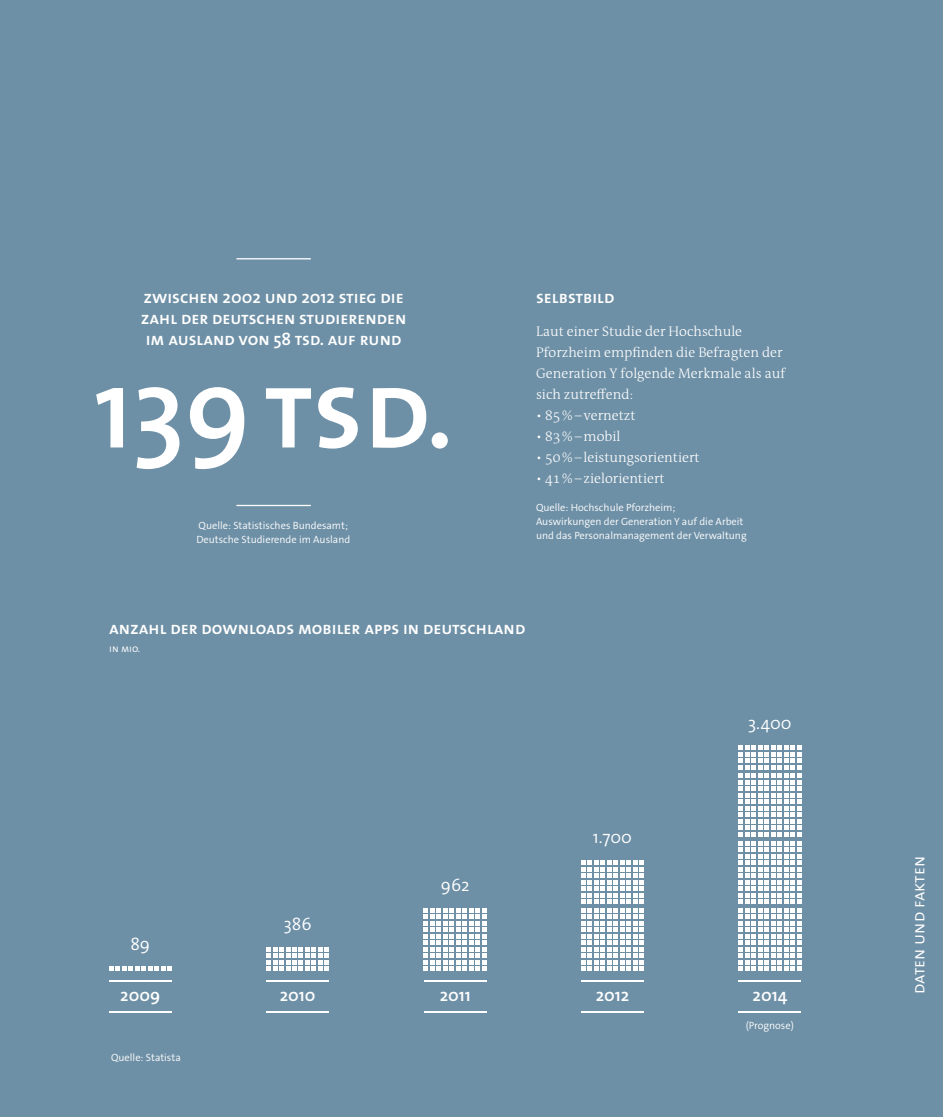
<style>
.page{position:relative;width:943px;height:1117px;background:#fff}
.page>*{position:absolute;margin:0;border:0;box-sizing:border-box;transform-origin:0 0}
.t1{font:600 113.75px "The Sans Os F";color:#fff}
.t2{font:600 17.5px/21px "The Sans Os F";color:#fff}
.t3{font:300 17.5px "The Sans Os F";color:#fff}
.t4{font:14px/21px "The Antiqua B W3 Lig";color:#fff}
.t5{font:300 10.5px/14px "The Sans Os F";color:#fff}
</style>
<div class="page">
<div style="left:0;top:0;width:943px;height:1116px;background:#6e90a6"></div>
<hr style="left:236px;top:504px;width:75px;height:2px;background:#fff">
<hr style="left:236px;top:258px;width:75px;height:1px;background:#fff">
<hr style="left:266px;top:979px;width:63px;height:2px;background:#fff">
<hr style="left:109px;top:979px;width:63px;height:2px;background:#fff">
<hr style="left:423px;top:979px;width:63px;height:2px;background:#fff">
<hr style="left:581px;top:979px;width:63px;height:2px;background:#fff">
<hr style="left:738px;top:979px;width:63px;height:2px;background:#fff">
<hr style="left:266px;top:1010px;width:63px;height:2px;background:#fff">
<hr style="left:109px;top:1010px;width:63px;height:2px;background:#fff">
<hr style="left:423px;top:1010px;width:63px;height:2px;background:#fff">
<hr style="left:581px;top:1010px;width:63px;height:2px;background:#fff">
<hr style="left:738px;top:1010px;width:63px;height:2px;background:#fff">
<svg style="left:109px;top:966px;width:63px;height:4px"></svg>
<svg style="left:266px;top:947px;width:63px;height:23px"></svg>
<svg style="left:423px;top:908px;width:63px;height:62px"></svg>
<svg style="left:581px;top:860px;width:63px;height:110px"></svg>
<svg style="left:738px;top:745px;width:63px;height:225px"></svg>
<h2 class="t2" style="left:141px;top:287px;width:267px">Zwischen 2002 und 2012 stieg die<br>Zahl der deutschen Studierenden im Ausland von 58 Tsd. auf rund</h2>
<h1 class="t1" style="left:94px;top:336px;width:361px">139tsd.</h1>
<p class="t5" style="left:196px;top:518px;width:155px">Quelle: Statistisches Bundesamt;<br>Deutsche Studierende im Ausland</p>
<h2 class="t2" style="left:536px;top:287px;width:80px">Selbstbild</h2>
<h3 class="t4" style="left:536px;top:321px;width:251px">Laut einer Studie der Hochschule<br>Pforzheim empfinden die Befragten der<br>Generation Y folgende Merkmale als auf sich zutreffend:</h3>
<h3 class="t4" style="left:536px;top:405px;width:101px">• 85%–vernetzt</h3>
<h3 class="t4" style="left:536px;top:426px;width:86px">• 83%–mobil</h3>
<h3 class="t4" style="left:536px;top:447px;width:165px">• 50%–leistungsorientiert</h3>
<h3 class="t4" style="left:536px;top:468px;width:130px">• 41%–zielorientiert</h3>
<p class="t5" style="left:536px;top:501px;width:212px">Quelle: Hochschule Pforzheim;<br>Auswirkungen der Generation Y auf die Arbeit und das Personalmanagement der Verwaltung</p>
<h2 class="t2" style="left:109px;top:617px;width:418px">Anzahl der Downloads mobiler Apps in Deutschland</h2>
<p class="t5" style="left:109px;top:642px;width:33px">in mio.</p>
<h2 class="t3" style="left:748px;top:711px;width:45px">3.400</h2>
<h2 class="t3" style="left:130px;top:932px;width:21px">89</h2>
<h2 class="t2" style="left:120px;top:984px;width:42px">2009</h2>
<p class="t5" style="left:111px;top:1049px;width:71px">Quelle: Statista</p>
<h2 class="t3" style="left:284px;top:912px;width:29px">386</h2>
<h2 class="t2" style="left:280px;top:984px;width:37px">2010</h2>
<h2 class="t3" style="left:441px;top:873px;width:30px">962</h2>
<h2 class="t2" style="left:440px;top:984px;width:33px">2011</h2>
<h2 class="t3" style="left:593px;top:826px;width:41px">1.700</h2>
<h2 class="t2" style="left:595px;top:984px;width:35px">2012</h2>
<h2 class="t2" style="left:752px;top:984px;width:36px">2014</h2>
<p class="t5" style="left:745px;top:1018px;width:50px">(Prognose)</p>
<h2 class="t3" style="left:907px;top:993px;width:139px;rotate:-90deg">Dat en und Fakten</h2>
</div>
